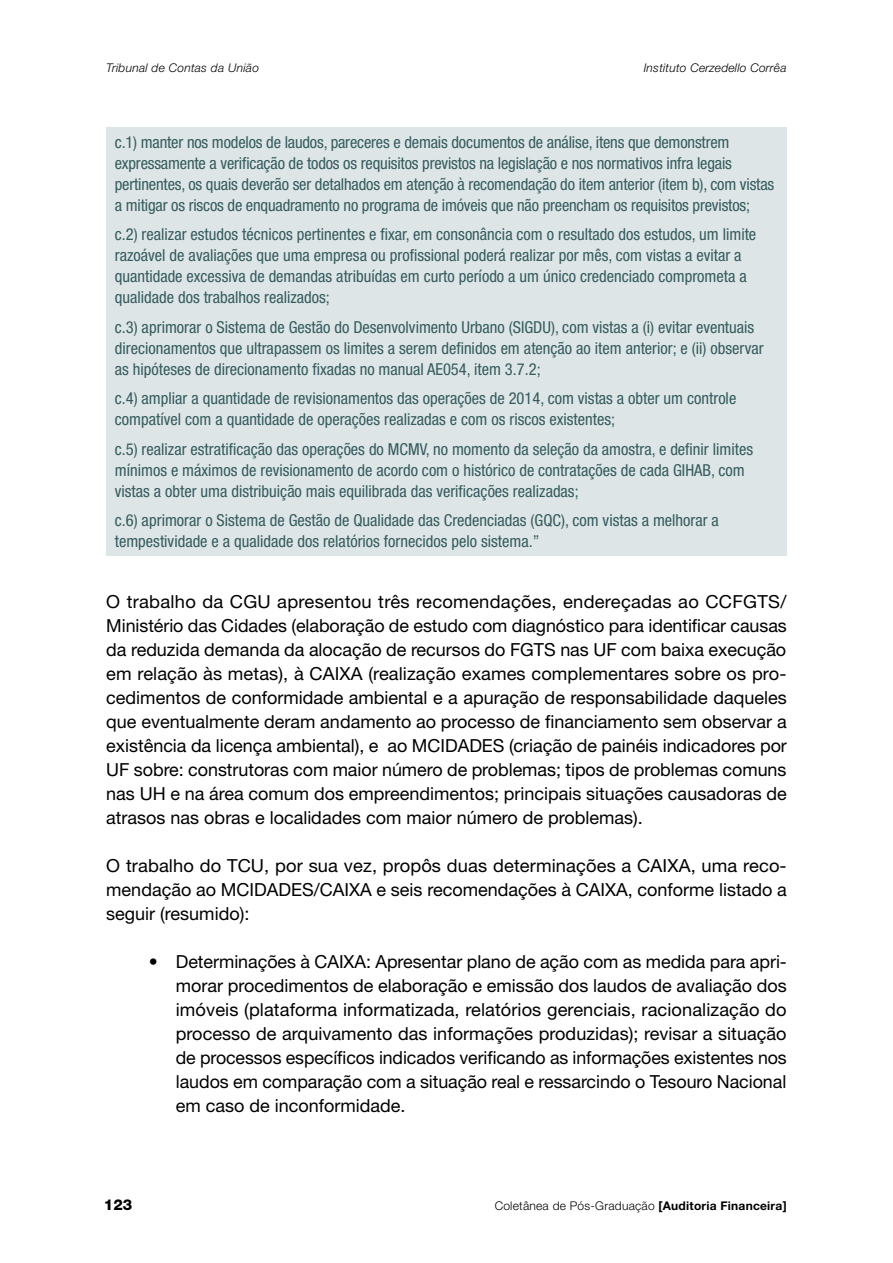
<style>
.page{position:relative;width:893px;height:1263px;background:#fff}
.page>*{position:absolute;margin:0;border:0;box-sizing:border-box;transform-origin:0 0}
.t1{font:18px/24px "Helvetica Neue LT Std";color:#000;text-align:justify}
.t2{font:condensed 16.5px/21px "Helvetica Neue LT Std";color:#355c5e}
.t3{font:800 15px "Helvetica Neue LT Std";color:#000}
.t4{font:italic 300 12px "Helvetica Neue LT Std";letter-spacing:.02em;color:#000}
.t5{font:300 12px "Helvetica Neue LT Std";letter-spacing:.02em;color:#000}
.s1{font-weight:700}
</style>
<div class="page">
<div style="left:106px;top:128px;width:681px;height:428px;background:#dde5e6"></div>
<p class="t4" style="left:106px;top:61px;width:154px">Tribunal de Contas da União</p>
<p class="t4" style="left:644px;top:61px;width:144px">Instituto Cerzedello Corrêa</p>
<p class="t2" style="left:115px;top:131px;width:661px">c.1) manter nos modelos de laudos, pareceres e demais documentos de análise, itens que demonstrem expressamente a verificação de todos os requisitos previstos na legislação e nos normativos infra legais pertinentes, os quais deverão ser detalhados em atenção à recomendação do item anterior (item b), com vistas a mitigar os riscos de enquadramento no programa de imóveis que não preencham os requisitos previstos;</p>
<p class="t2" style="left:115px;top:224px;width:643px">c.2) realizar estudos técnicos pertinentes e fixar, em consonância com o resultado dos estudos, um limite razoável de avaliações que uma empresa ou profissional poderá realizar por mês, com vistas a evitar a quantidade excessiva de demandas atribuídas em curto período a um único credenciado comprometa a qualidade dos trabalhos realizados;</p>
<p class="t2" style="left:115px;top:316px;width:650px">c.3) aprimorar o Sistema de Gestão do Desenvolvimento Urbano (SIGDU), com vistas a (i) evitar eventuais direcionamentos que ultrapassem os limites a serem definidos em atenção ao item anterior; e (ii) observar as hipóteses de direcionamento fixadas no manual AE054, item 3.7.2;</p>
<p class="t2" style="left:115px;top:388px;width:623px">c.4) ampliar a quantidade de revisionamentos das operações de 2014, com vistas a obter um controle compatível com a quantidade de operações realizadas e com os riscos existentes;</p>
<p class="t2" style="left:115px;top:438px;width:640px">c.5) realizar estratificação das operações do MCMV, no momento da seleção da amostra, e definir limites mínimos e máximos de revisionamento de acordo com o histórico de contratações de cada GIHAB, com vistas a obter uma distribuição mais equilibrada das verificações realizadas;</p>
<p class="t2" style="left:115px;top:510px;width:606px">c.6) aprimorar o Sistema de Gestão de Qualidade das Credenciadas (GQC), com vistas a melhorar a tempestividade e a qualidade dos relatórios fornecidos pelo sistema.”</p>
<p class="t1" style="left:106px;top:589px;width:682px">O trabalho da CGU apresentou três recomendações, endereçadas ao CCFGTS/ Ministério das Cidades (elaboração de estudo com diagnóstico para identificar causas da reduzida demanda da alocação de recursos do FGTS nas UF com baixa execução em relação às metas), à CAIXA (realização exames complementares sobre os pro&shy;cedimentos de conformidade ambiental e a apuração de responsabilidade daqueles que eventualmente deram andamento ao processo de financiamento sem observar a existência da licença ambiental), e ao MCIDADES (criação de painéis indicadores por UF sobre: construtoras com maior número de problemas; tipos de problemas comuns nas UH e na área comum dos empreendimentos; principais situações causadoras de atrasos nas obras e localidades com maior número de problemas).</p>
<p class="t1" style="left:106px;top:853px;width:682px">O trabalho do TCU, por sua vez, propôs duas determinações a CAIXA, uma reco&shy;mendação ao MCIDADES/CAIXA e seis recomendações à CAIXA, conforme listado a seguir (resumido):</p>
<p class="t1" style="left:176px;top:949px;width:612px;text-indent:-27px">• Determinações à CAIXA: Apresentar plano de ação com as medida para apri&shy;morar procedimentos de elaboração e emissão dos laudos de avaliação dos imóveis (plataforma informatizada, relatórios gerenciais, racionalização do processo de arquivamento das informações produzidas); revisar a situação de processos específicos indicados verificando as informações existentes nos laudos em comparação com a situação real e ressarcindo o Tesouro Nacional em caso de inconformidade.</p>
<p class="t3" style="left:104px;top:1195px;width:30px">123</p>
<p class="t5" style="left:495px;top:1198px;width:293px">Coletânea de Pós-Graduação <span class="s1">[Auditoria Financeira]</span></p>
</div>
